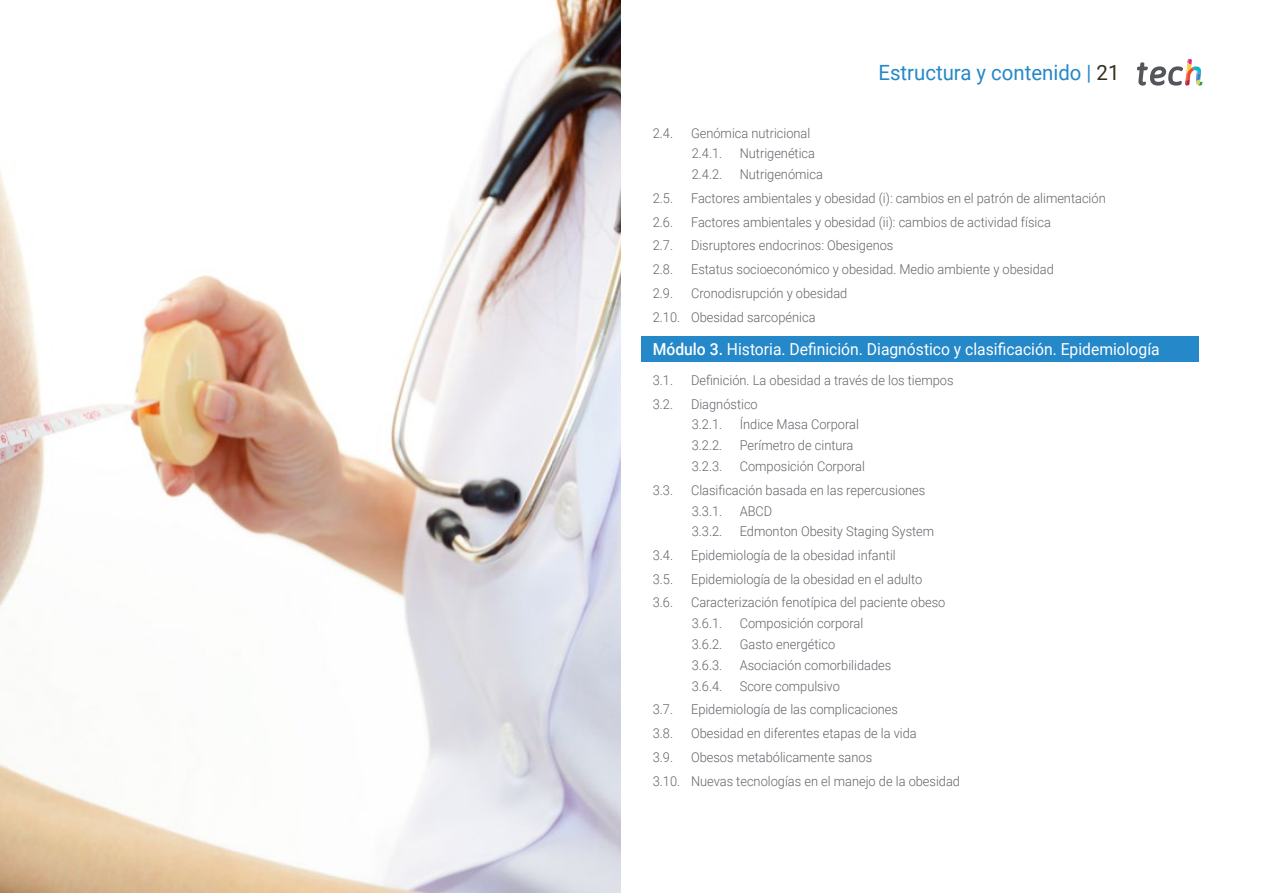
<style>
.page{position:relative;width:1263px;height:893px;background:#fff}
.page>*{position:absolute;margin:0;border:0;box-sizing:border-box;transform-origin:0 0}
.t1{font:21px "Roboto";color:#2488c9}
.t2{font:16.5px "Roboto";color:#fff;scale:.95 1}
.t3{font:300 13.5px/20.7px "Roboto";color:#61646a;scale:.95 1}
.s1{color:#312e20}
.s2{font-weight:500}
</style>
<div class="page">
<img style="left:0;top:0;width:621px;height:893px">
<div style="left:642px;top:336px;width:557px;height:25px;background:#2488c9"></div>
<svg style="left:1137px;top:59px;width:65px;height:27px"></svg>
<p class="t3" style="left:653px;top:122px;width:23px">2.4.</p>
<p class="t3" style="left:691px;top:122px;width:127px">Genómica nutricional<br>2.4.1.</p>
<p class="t3" style="left:740px;top:143px;width:81px">Nutrigenética</p>
<p class="t3" style="left:692px;top:164px;width:34px">2.4.2.</p>
<p class="t3" style="left:740px;top:164px;width:89px">Nutrigenómica</p>
<h1 class="t1" style="left:878px;top:57px;width:242px">Estructura y contenido | <span class="s1">21</span></h1>
<p class="t3" style="left:653px;top:187px;width:23px">2.5.</p>
<p class="t3" style="left:691px;top:187px;width:438px">Factores ambientales y obesidad (i): cambios en el patrón de alimentación</p>
<p class="t3" style="left:653px;top:211px;width:23px">2.6.</p>
<p class="t3" style="left:691px;top:211px;width:380px">Factores ambientales y obesidad (ii): cambios de actividad física</p>
<p class="t3" style="left:653px;top:235px;width:23px">2.7.</p>
<p class="t3" style="left:691px;top:235px;width:215px">Disruptores endocrinos: Obesigenos</p>
<p class="t3" style="left:653px;top:259px;width:23px">2.8.</p>
<p class="t3" style="left:691px;top:259px;width:383px">Estatus socioeconómico y obesidad. Medio ambiente y obesidad</p>
<p class="t3" style="left:653px;top:282px;width:23px">2.9.</p>
<p class="t3" style="left:653px;top:281px;width:206px;line-height:23.7px;text-indent:38px">Cronodisrupción y obesidad<br>2.10. Obesidad sarcopénica</p>
<p class="t2" style="left:653px;top:337px;width:535px"><span class="s2">Módulo 3.</span> Historia. Definición. Diagnóstico y clasificación. Epidemiología</p>
<p class="t3" style="left:653px;top:369px;width:23px">3.1.</p>
<p class="t3" style="left:691px;top:369px;width:278px">Definición. La obesidad a través de los tiempos</p>
<p class="t3" style="left:653px;top:393px;width:23px">3.2.</p>
<p class="t3" style="left:691px;top:393px;width:72px">Diagnóstico<br>3.2.1.</p>
<p class="t3" style="left:740px;top:414px;width:127px">Índice Masa Corporal</p>
<p class="t3" style="left:692px;top:435px;width:34px">3.2.2.</p>
<p class="t3" style="left:740px;top:435px;width:121px">Perímetro de cintura</p>
<p class="t3" style="left:692px;top:455px;width:34px">3.2.3.</p>
<p class="t3" style="left:740px;top:455px;width:133px">Composición Corporal</p>
<p class="t3" style="left:653px;top:479px;width:23px">3.3.</p>
<p class="t3" style="left:691px;top:479px;width:248px">Clasificación basada en las repercusiones<br>3.3.1.</p>
<p class="t3" style="left:740px;top:500px;width:36px">ABCD</p>
<p class="t3" style="left:692px;top:521px;width:34px">3.3.2.</p>
<p class="t3" style="left:740px;top:521px;width:206px">Edmonton Obesity Staging System</p>
<p class="t3" style="left:653px;top:544px;width:23px">3.4.</p>
<p class="t3" style="left:691px;top:544px;width:217px">Epidemiología de la obesidad infantil</p>
<p class="t3" style="left:653px;top:568px;width:23px">3.5.</p>
<p class="t3" style="left:691px;top:568px;width:245px">Epidemiología de la obesidad en el adulto</p>
<p class="t3" style="left:653px;top:592px;width:23px">3.6.</p>
<p class="t3" style="left:691px;top:592px;width:269px">Caracterización fenotípica del paciente obeso<br>3.6.1.</p>
<p class="t3" style="left:740px;top:613px;width:132px">Composición corporal</p>
<p class="t3" style="left:692px;top:633px;width:34px">3.6.2.</p>
<p class="t3" style="left:740px;top:633px;width:102px">Gasto energético</p>
<p class="t3" style="left:692px;top:654px;width:34px">3.6.3.</p>
<p class="t3" style="left:740px;top:654px;width:161px">Asociación comorbilidades</p>
<p class="t3" style="left:692px;top:675px;width:34px">3.6.4.</p>
<p class="t3" style="left:740px;top:675px;width:107px">Score compulsivo</p>
<p class="t3" style="left:653px;top:699px;width:23px">3.7.</p>
<p class="t3" style="left:691px;top:699px;width:219px">Epidemiología de las complicaciones</p>
<p class="t3" style="left:653px;top:722px;width:23px">3.8.</p>
<p class="t3" style="left:691px;top:722px;width:239px">Obesidad en diferentes etapas de la vida</p>
<p class="t3" style="left:653px;top:746px;width:23px">3.9.</p>
<p class="t3" style="left:653px;top:745px;width:325px;line-height:23.7px;text-indent:38px">Obesos metabólicamente sanos<br>3.10. Nuevas tecnologías en el manejo de la obesidad</p>
</div>
